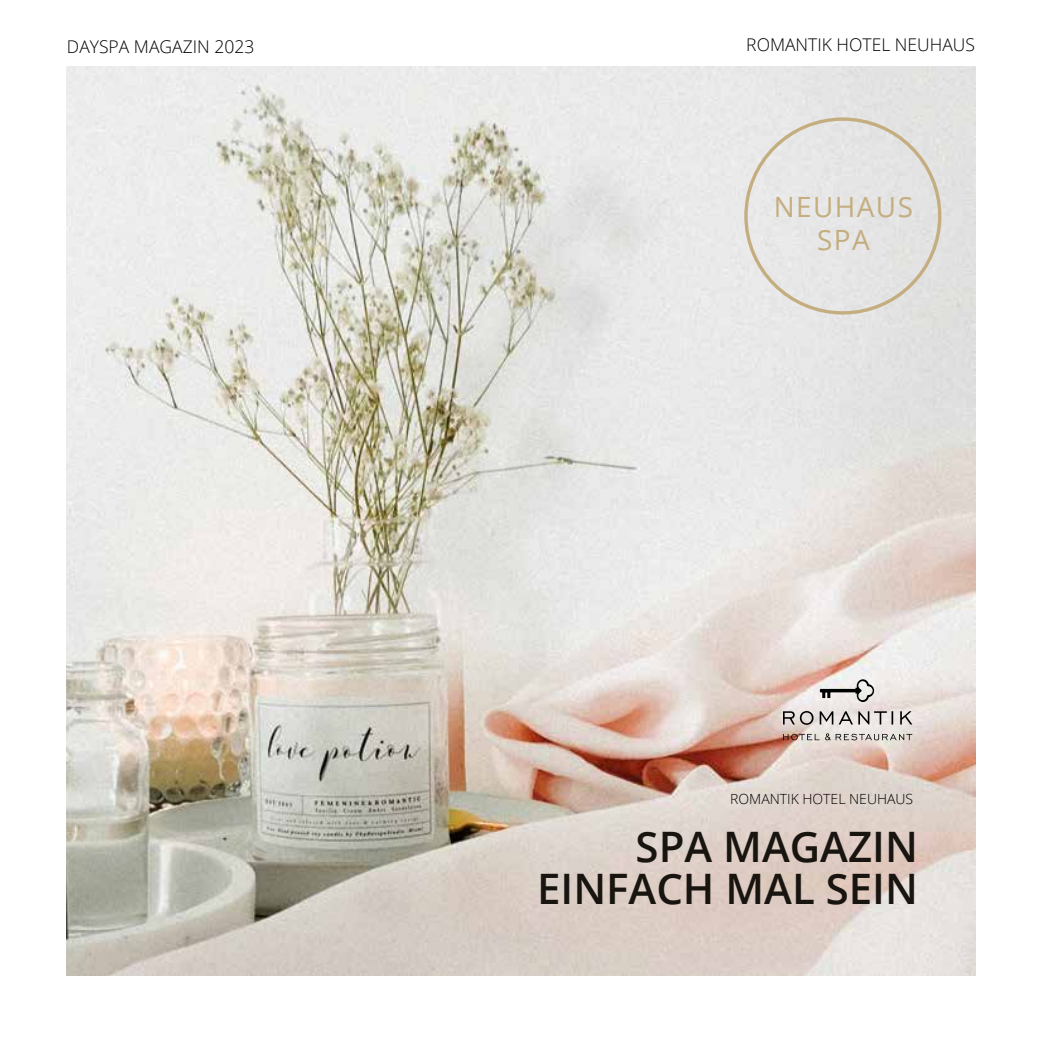
<style>
.page{position:relative;width:1042px;height:1042px;background:#fff}
.page>*{position:absolute;margin:0;border:0;box-sizing:border-box;transform-origin:0 0}
.t1{font:600 42px/42px "Open Sans";color:#18140f;text-align:right}
.t2{font:27.82px/33.1px "Open Sans";letter-spacing:.05em;color:#c4ad7e;text-align:center}
.t3{font:300 17.5px "Open Sans";color:#000}
.t4{font:300 14px "Open Sans";color:#000}
</style>
<div class="page">
<img style="left:67px;top:67px;width:908px;height:908px">
<svg style="left:783px;top:733px;width:129px;height:7px"></svg>
<svg style="left:820px;top:679px;width:54px;height:23px"></svg>
<svg style="left:783px;top:711px;width:129px;height:14px;background:#b2adab"></svg>
<p class="t3" style="left:67px;top:34px;width:189px">DAYSPA MAGAZIN 2023</p>
<p class="t3" style="left:746px;top:32px;width:230px">ROMANTIK HOTEL NEUHAUS</p>
<h2 class="t2" style="left:774px;top:189px;width:141px">NEUHAUS<br>SPA</h2>
<p class="t4" style="left:730px;top:790px;width:184px">ROMANTIK HOTEL NEUHAUS</p>
<h1 class="t1" style="left:537px;top:825px;width:382px">SPA MAGAZIN<br>EINFACH MAL SEIN</h1>
</div>
